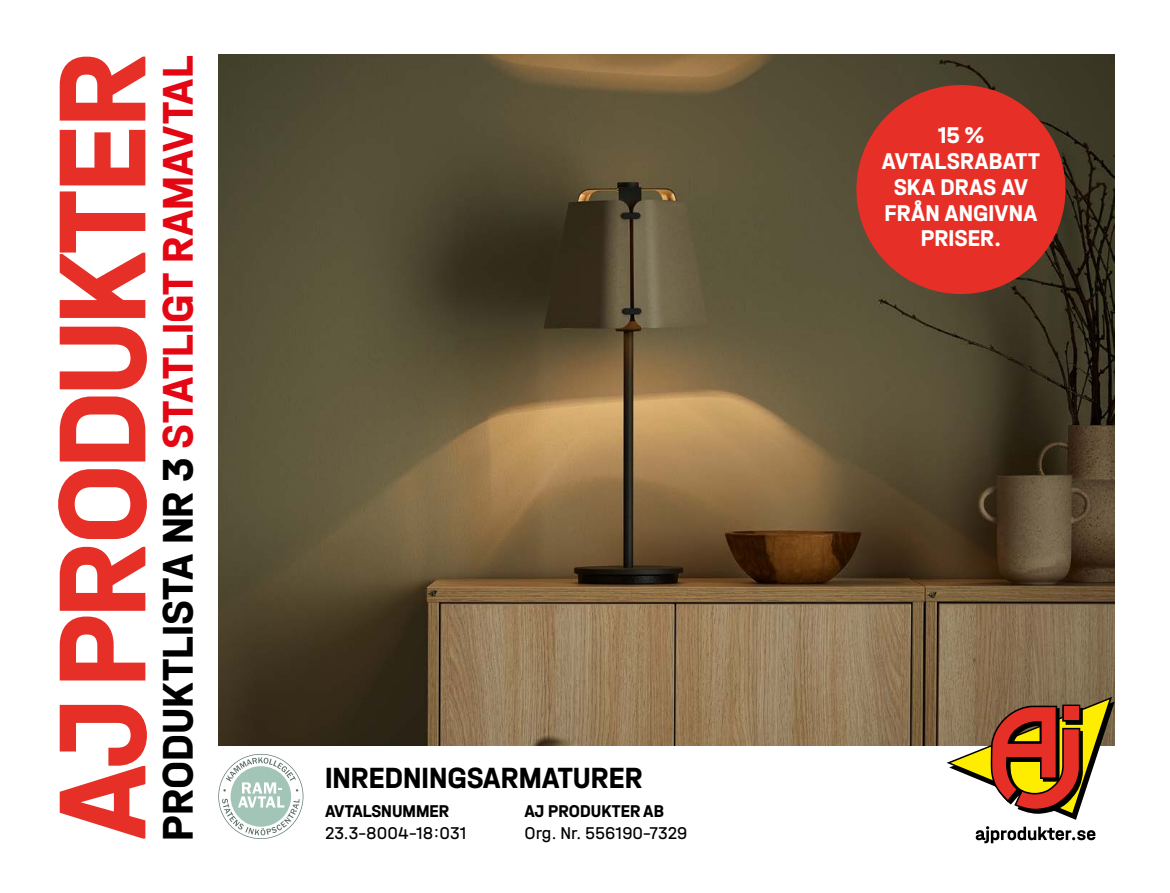
<style>
.page{position:relative;width:1170px;height:893px;background:#fff}
.page>*{position:absolute;margin:0;border:0;box-sizing:border-box;transform-origin:0 0}
.t1{font:700 130.5px "Halvar AJP Mittel";letter-spacing:-.04em;color:#e63027}
.t2{font:700 45.3px "Halvar AJP Mittel";color:#e30613}
.t3{font:700 30.75px "Halvar AJP Mittel";color:#000}
.t4{font:700 24.15px/26px "Halvar AJP Mittel";letter-spacing:.005em;color:#fff;text-align:center}
.t5{font:18px "Halvar AJP Mittel";color:#000}
.t6{font:700 18px "Halvar AJP Mittel";color:#000}
.s1{color:#000}
</style>
<div class="page">
<img style="left:218px;top:54px;width:896px;height:691px">
<svg style="left:218px;top:754px;width:85px;height:85px"></svg>
<svg style="left:946px;top:697px;width:168px;height:123px"></svg>
<svg style="left:975px;top:826px;width:120px;height:17px"></svg>
<svg style="left:848px;top:77px;width:225px;height:225px;background:#b23529"></svg>
<h1 class="t1" style="left:22px;top:840px;width:790px;rotate:-90deg">AJPRODUKTER</h1>
<h2 class="t2" style="left:150px;top:841px;width:787px;rotate:-90deg"><span class="s1">PRODUKTLISTA NR 3</span> STATLIGT RAMAVTAL</h2>
<p class="t3" style="left:325px;top:759px;width:319px">INREDNINGSARMATURER</p>
<p class="t6" style="left:325px;top:800px;width:126px">AVTALSNUMMER</p>
<p class="t5" style="left:325px;top:822px;width:143px">23.3-8004-18:031</p>
<p class="t6" style="left:524px;top:800px;width:141px">AJ PRODUKTER AB</p>
<p class="t5" style="left:524px;top:822px;width:164px">Org. Nr. 556190-7329</p>
<p class="t4" style="left:881px;top:121px;width:159px">15 %<br>AVTALSRABATT<br>SKA DRAS AV<br>FRÅN ANGIVNA<br>PRISER.</p>
</div>
